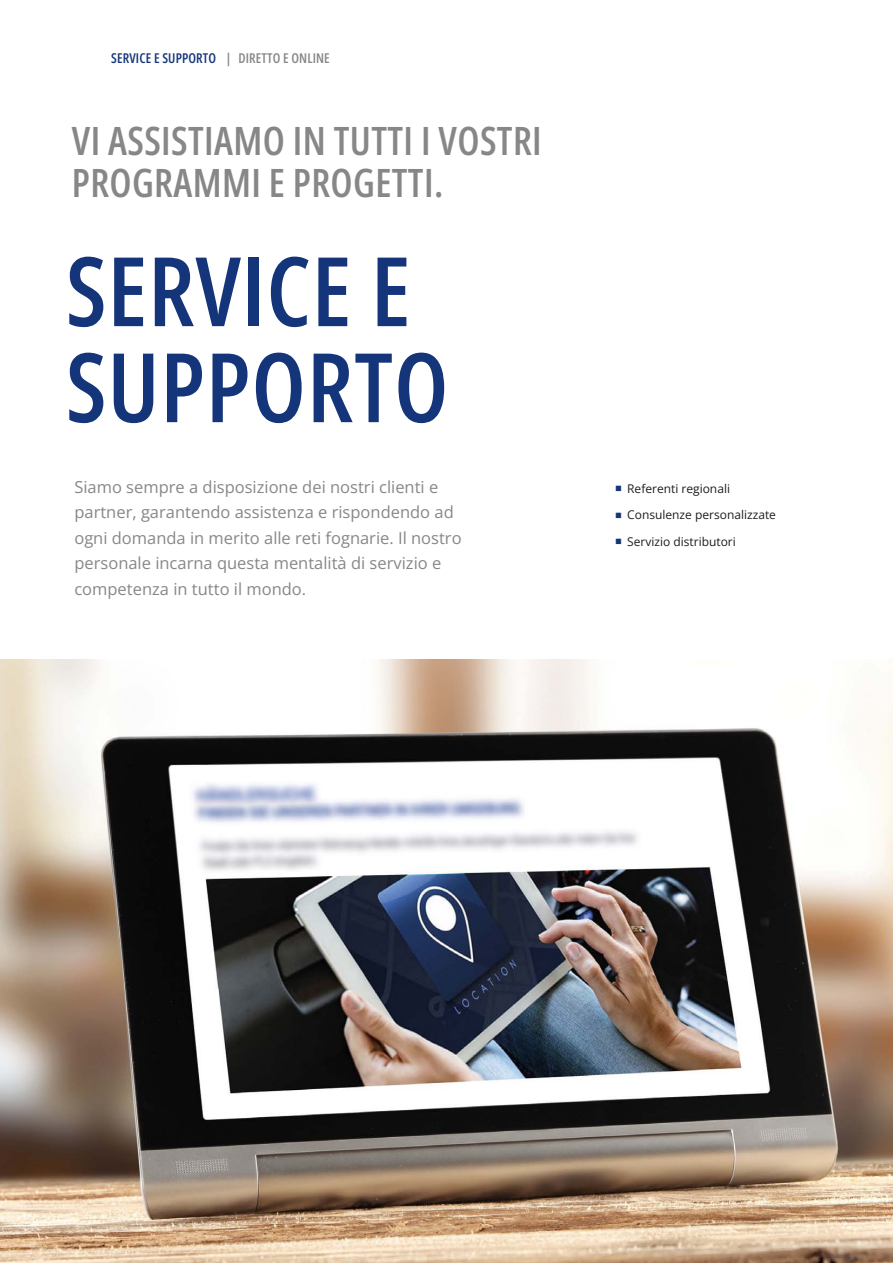
<style>
.page{position:relative;width:893px;height:1263px;background:#fff}
.page>*{position:absolute;margin:0;border:0;box-sizing:border-box;transform-origin:0 0}
.t1{font:600 96px/96px "Open Sans Condensed";letter-spacing:.01em;color:#15357b}
.t2{font:600 39px/42px "Open Sans Condensed";letter-spacing:.01em;color:#878787}
.t3{font:16.5px/25.5px "Open Sans";color:#878787}
.t4{font:600 13.5px "Open Sans Condensed";letter-spacing:.01em;color:#15357b}
.t5{font:12px "Open Sans";color:#1d1d1b}
.s1{color:#878787}
</style>
<div class="page">
<img style="left:0;top:659px;width:893px;height:604px">
<p class="t4" style="left:111px;top:49px;width:220px">SERVICE E SUPPORTO <span class="s1">| DIRETTO E ONLINE</span></p>
<h2 class="t2" style="left:72px;top:119px;width:471px">VI ASSISTIAMO IN TUTTI I VOSTRI<br>PROGRAMMI E PROGETTI.</h2>
<h1 class="t1" style="left:66px;top:241px;width:384px">SERVICE E<br>SUPPORTO</h1>
<p class="t3" style="left:74px;top:473px;width:389px">Siamo sempre a disposizione dei nostri clienti e partner, garantendo assistenza e rispondendo ad ogni domanda in merito alle reti fognarie. Il nostro personale incarna questa mentalità di servizio e competenza in tutto il mondo.</p>
<p class="t5" style="left:627px;top:480px;width:104px">Referenti regionali</p>
<p class="t5" style="left:627px;top:507px;width:150px">Consulenze personalizzate</p>
<p class="t5" style="left:627px;top:533px;width:110px">Servizio distributori</p>
</div>
